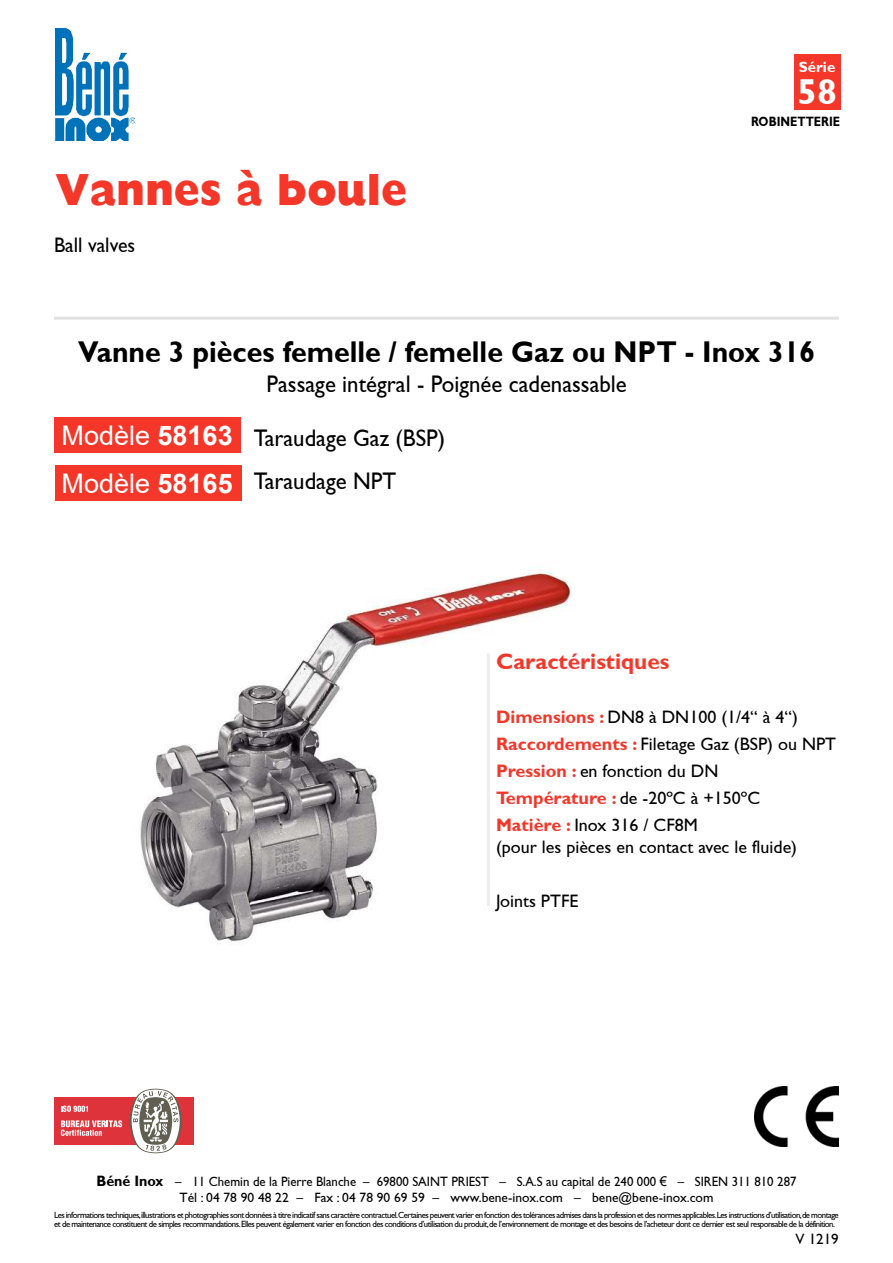
<style>
.page{position:relative;width:893px;height:1263px;background:#fff}
.page>*{position:absolute;margin:0;border:0;box-sizing:border-box;transform-origin:0 0}
.t1{font:800 45px "Gill Sans";color:#f43729;scale:.95 1}
.t2{font:700 36px "Gill Sans";color:#fefffe}
.t3{font:700 30px "Gill Sans";color:#000;scale:.95 1}
.t4{font:27px/48.4px "Arial";color:#fefffe}
.t5{font:24px/43.5px "Gill Sans";color:#000;scale:.95 1}
.t6{font:700 22.5px "Gill Sans";color:#f43729}
.t7{font:21px "Gill Sans";color:#000;scale:.95 1}
.t8{font:18px/27px "Gill Sans";color:#000}
.t9{font:700 15px "Gill Sans";color:#fefffe}
.t10{font:15px "Gill Sans";color:#000}
.t11{font:13.5px/16.2px "Gill Sans";color:#000;text-align:center;scale:.95 1}
.t12{font:700 13.5px "Gill Sans";color:#000;scale:.85 1}
.t13{font:9px/9px "Gill Sans";letter-spacing:-.06em;color:#000}
.s1{font-weight:700}
.s2{font-weight:700;color:#f43729}
.s3{font-weight:700;font-size:15px}
.s4{font-family:"Arial"}
</style>
<div class="page">
<img style="left:55px;top:28px;width:80px;height:113px">
<div style="left:794px;top:54px;width:46px;height:56px;background:#f43729"></div>
<hr style="left:54px;top:317px;width:785px;height:3px;background:#e0e1e0">
<img style="left:140px;top:572px;width:434px;height:370px">
<hr style="left:487px;top:653px;width:3px;height:253px;background:#eeedeb">
<img style="left:755px;top:1087px;width:84px;height:60px">
<div style="left:54px;top:417px;width:186px;height:35px;background:#f43729"></div>
<div style="left:55px;top:466px;width:186px;height:35px;background:#f43729"></div>
<div style="left:54px;top:1097px;width:139px;height:48px;background:#de333a"></div>
<svg style="left:130px;top:1089px;width:52px;height:64px"></svg>
<svg style="left:61px;top:1105px;width:27px;height:7px"></svg>
<svg style="left:61px;top:1120px;width:61px;height:16px"></svg>
<h1 class="t1" style="left:55px;top:163px;width:372px">Vannes à boule</h1>
<h3 class="t7" style="left:54px;top:233px;width:87px">Ball valves</h3>
<h3 class="t9" style="left:799px;top:62px;width:38px">Série</h3>
<h2 class="t2" style="left:797px;top:79px;width:41px">58</h2>
<h3 class="t12" style="left:751px;top:116px;width:106px">ROBINETTERIE</h3>
<h3 class="t3" style="left:78px;top:341px;width:777px">Vanne 3 pièces femelle / femelle Gaz ou NPT - Inox 316</h3>
<h3 class="t5" style="left:267px;top:362px;width:381px">Passage intégral - Poignée cadenassable</h3>
<h3 class="t5" style="left:254px;top:416px;width:203px">Taraudage Gaz (BSP)<br>Taraudage NPT</h3>
<h3 class="t4" style="left:62px;top:414px;width:173px">Modèle <span class="s1">58163<br></span>Modèle <span class="s1">58165</span></h3>
<h3 class="t6" style="left:496px;top:653px;width:175px">Caractéristiques</h3>
<h3 class="t8" style="left:496px;top:703px;width:342px"><span class="s2">Dimensions :</span> DN8 à DN100 (1/4“ à 4“)<br><span class="s2">Raccordements :</span> Filetage Gaz (BSP) ou NPT<br><span class="s2">Pression :</span> en fonction du DN<br><span class="s2">Température :</span> de -20ºC à +150ºC<br><span class="s2">Matière :</span> Inox 316 / CF8M</h3>
<h3 class="t8" style="left:496px;top:833px;width:303px">(pour les pièces en contact avec le fluide)</h3>
<h3 class="t8" style="left:496px;top:887px;width:84px">Joints PTFE</h3>
<h3 class="t11" style="left:96px;top:1173px;width:738px"><span class="s3">Béné Inox</span> – 11 Chemin de la Pierre Blanche – 69800 SAINT PRIEST – S.A.S au capital de 240 000 <span class="s4">€</span> – SIREN 311 810 287<br>Tél : 04 78 90 48 22 – Fax : 04 78 90 69 59 – www.bene-inox.com – bene@bene-inox.com</h3>
<h3 class="t10" style="left:795px;top:1231px;width:45px">V 1219</h3>
<p class="t13" style="left:54px;top:1210px;width:786px">Les informations techniques,illustrations et photographies sont données à titre indicatif sans caractère contractuel.Certaines peuvent varier en fonction des tolérances admises dans la profession et des normes applicables.Les instructions d’utilisation,de montage et de maintenance constituent de simples recommandations.Elles peuvent également varier en fonction des conditions d’utilisation du produit,de l’environnement de montage et des besoins de l’acheteur dont ce dernier est seul responsable de la définition.</p>
</div>
